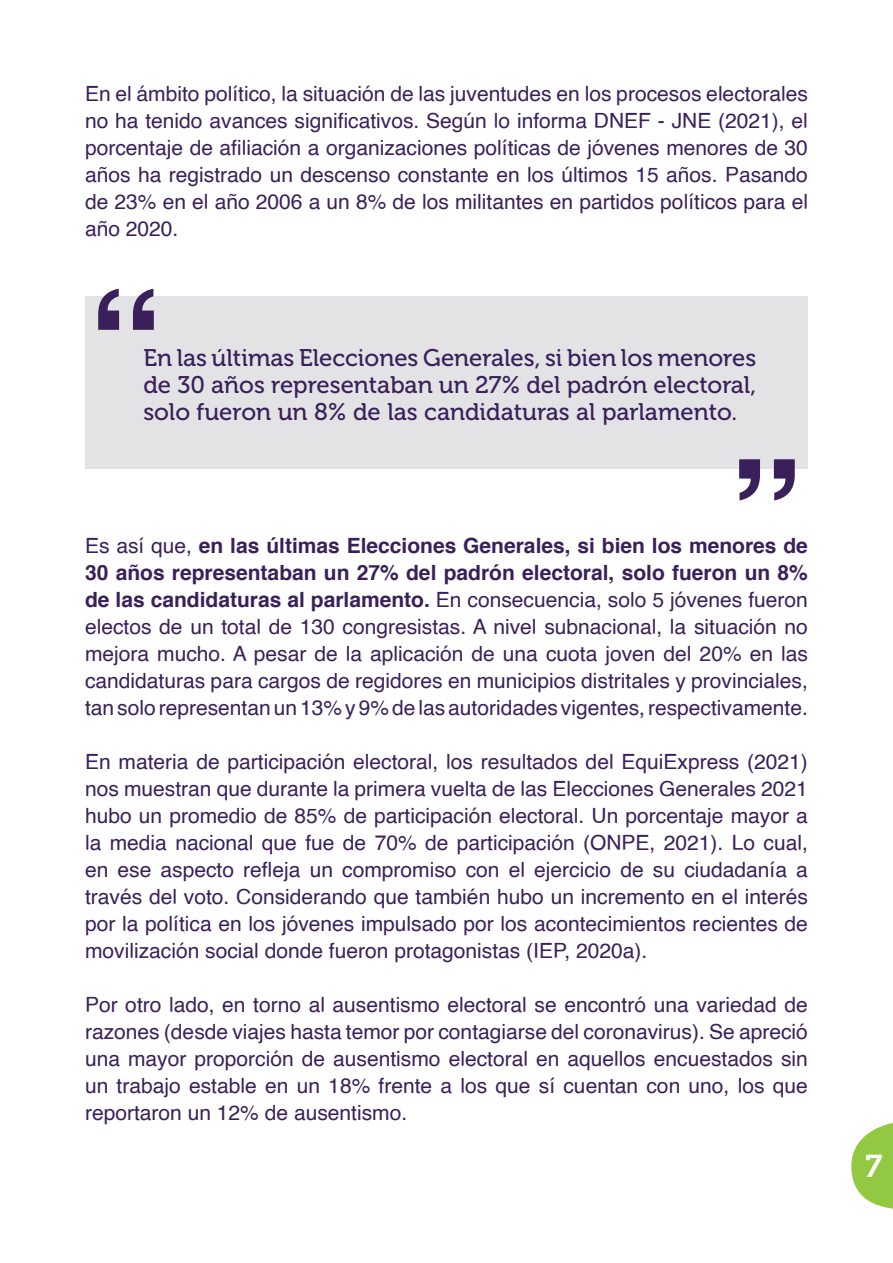
<style>
.page{position:relative;width:893px;height:1263px;background:#fff}
.page>*{position:absolute;margin:0;border:0;box-sizing:border-box;transform-origin:0 0}
.t1{font:700 150px "Helvetica";color:#3a205a}
.t2{font:31.5px "Museo 700";color:#fff}
.t3{font:24px/27px "Museo 500";color:#3a205a;text-align:justify}
.t4{font:21px/27px "Helvetica";color:#3a205a;text-align:justify}
.s1{font-weight:700}
</style>
<div class="page">
<svg style="left:851px;top:1123px;width:42px;height:86px"></svg>
<div style="left:85px;top:296px;width:723px;height:173px;background:#e3e3e6"></div>
<p class="t4" style="left:85px;top:81px;width:724px">En el ámbito político, la situación de las juventudes en los procesos electorales no ha tenido avances significativos. Según lo informa DNEF - JNE (2021), el porcentaje de afiliación a organizaciones políticas de jóvenes menores de 30 años ha registrado un descenso constante en los últimos 15 años. Pasando de 23% en el año 2006 a un 8% de los militantes en partidos políticos para el año 2020.</p>
<p class="t1" style="left:88px;top:224px;width:76px">“</p>
<p class="t3" style="left:143px;top:345px;width:614px">En las últimas Elecciones Generales, si bien los menores de 30 años representaban un 27% del padrón electoral, solo fueron un 8% de las candidaturas al parlamento.</p>
<p class="t1" style="left:805px;top:565px;width:76px;rotate:-180deg">“</p>
<p class="t4" style="left:85px;top:532px;width:724px">Es así que, <span class="s1">en las últimas Elecciones Generales, si bien los menores de 30 años representaban un 27% del padrón electoral, solo fueron un 8% de las candidaturas al parlamento.</span> En consecuencia, solo 5 jóvenes fueron electos de un total de 130 congresistas. A nivel subnacional, la situación no mejora mucho. A pesar de la aplicación de una cuota joven del 20% en las candidaturas para cargos de regidores en municipios distritales y provinciales, tan solo representan un 13% y 9% de las autoridades vigentes, respectivamente.</p>
<p class="t4" style="left:85px;top:748px;width:724px">En materia de participación electoral, los resultados del EquiExpress (2021) nos muestran que durante la primera vuelta de las Elecciones Generales 2021 hubo un promedio de 85% de participación electoral. Un porcentaje mayor a la media nacional que fue de 70% de participación (ONPE, 2021). Lo cual, en ese aspecto refleja un compromiso con el ejercicio de su ciudadanía a través del voto. Considerando que también hubo un incremento en el interés por la política en los jóvenes impulsado por los acontecimientos recientes de movilización social donde fueron protagonistas (IEP, 2020a).</p>
<p class="t4" style="left:85px;top:991px;width:724px">Por otro lado, en torno al ausentismo electoral se encontró una variedad de razones (desde viajes hasta temor por contagiarse del coronavirus). Se apreció una mayor proporción de ausentismo electoral en aquellos encuestados sin un trabajo estable en un 18% frente a los que sí cuentan con uno, los que reportaron un 12% de ausentismo.</p>
<h2 class="t2" style="left:866px;top:1149px;width:18px">7</h2>
</div>
